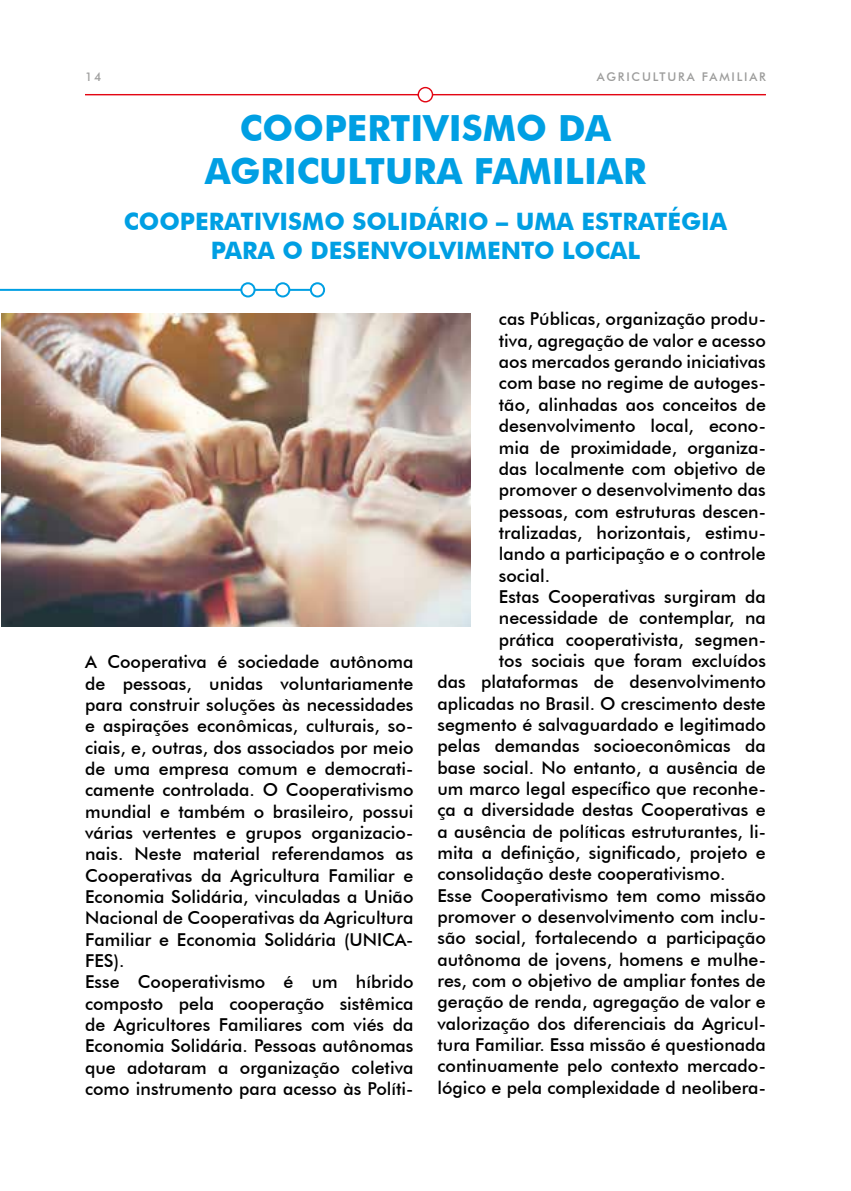
<style>
.page{position:relative;width:851px;height:1191px;background:#fff}
.page>*{position:absolute;margin:0;border:0;box-sizing:border-box;transform-origin:0 0}
.t1{font:700 36px/43.2px "Futura BT";color:#009fe3;text-align:center}
.t2{font:700 24px/28.8px "Futura BT";color:#009fe3;text-align:center}
.t3{font:500 17.8px/21.4px "Futura BT";color:#000}
.t4{font:500 12px "Futura BT";letter-spacing:.15em;color:#9d9d9c}
</style>
<div class="page">
<svg style="left:85px;top:86px;width:680px;height:17px"></svg>
<img style="left:1px;top:313px;width:469px;height:313px">
<hr style="left:0;top:289px;width:320px;height:2px;background:#009fe3">
<div style="left:311px;top:283px;width:13px;height:13px;background:#fff;border-radius:50%"></div>
<div style="left:310px;top:282px;width:15px;height:15px;border:2px solid #009fe3;border-radius:50%"></div>
<div style="left:276px;top:283px;width:13px;height:13px;background:#fff;border-radius:50%"></div>
<div style="left:275px;top:282px;width:15px;height:15px;border:2px solid #009fe3;border-radius:50%"></div>
<div style="left:241px;top:283px;width:13px;height:13px;background:#fff;border-radius:50%"></div>
<div style="left:240px;top:282px;width:15px;height:15px;border:2px solid #009fe3;border-radius:50%"></div>
<p class="t4" style="left:85px;top:70px;width:18px">14</p>
<p class="t4" style="left:596px;top:70px;width:170px">AGRICULTURA FAMILIAR</p>
<h1 class="t1" style="left:205px;top:106px;width:442px">COOPERTIVISMO DA<br>AGRICULTURA FAMILIAR</h1>
<h2 class="t2" style="left:124px;top:207px;width:605px">COOPERATIVISMO SOLIDÁRIO – UMA ESTRATÉGIA<br>PARA O DESENVOLVIMENTO LOCAL</h2>
<p class="t3" style="left:85px;top:651px;width:330px">A Cooperativa é sociedade autônoma de pessoas, unidas voluntariamente para construir soluções às necessidades e aspirações econômicas, culturais, so&shy;ciais, e, outras, dos associados por meio de uma empresa comum e democrati&shy;camente controlada. O Cooperativismo mundial e também o brasileiro, possui várias vertentes e grupos organizacio&shy;nais. Neste material referendamos as Cooperativas da Agricultura Familiar e Economia Solidária, vinculadas a União Nacional de Cooperativas da Agricultura Familiar e Economia Solidária (UNICA-FES).<br>Esse Cooperativismo é um híbrido composto pela cooperação sistêmica de Agricultores Familiares com viés da Economia Solidária. Pessoas autônomas que adotaram a organização coletiva como instrumento para acesso às Políti-</p>
<p class="t3" style="left:499px;top:308px;width:268px">cas Públicas, organização produ-</p>
<p class="t3" style="left:499px;top:329px;width:268px">tiva, agregação de valor e acesso</p>
<p class="t3" style="left:499px;top:351px;width:268px">aos mercados gerando iniciativas</p>
<p class="t3" style="left:499px;top:372px;width:268px">com base no regime de autoges-</p>
<p class="t3" style="left:499px;top:393px;width:268px">tão, alinhadas aos conceitos de</p>
<p class="t3" style="left:499px;top:415px;width:268px">desenvolvimento local, econo-</p>
<p class="t3" style="left:499px;top:436px;width:268px">mia de proximidade, organiza-</p>
<p class="t3" style="left:499px;top:458px;width:268px">das localmente com objetivo de</p>
<p class="t3" style="left:499px;top:479px;width:268px">promover o desenvolvimento das</p>
<p class="t3" style="left:499px;top:500px;width:268px">pessoas, com estruturas descen-</p>
<p class="t3" style="left:499px;top:522px;width:268px">tralizadas, horizontais, estimu-</p>
<p class="t3" style="left:499px;top:543px;width:268px">lando a participação e o controle</p>
<p class="t3" style="left:499px;top:564px;width:53px">social.</p>
<p class="t3" style="left:499px;top:586px;width:268px">Estas Cooperativas surgiram da</p>
<p class="t3" style="left:499px;top:607px;width:268px">necessidade de contemplar, na</p>
<p class="t3" style="left:499px;top:628px;width:268px">prática cooperativista, segmen-</p>
<p class="t3" style="left:499px;top:650px;width:268px">tos sociais que foram excluídos</p>
<p class="t3" style="left:437px;top:671px;width:330px">das plataformas de desenvolvimento</p>
<p class="t3" style="left:437px;top:692px;width:330px">aplicadas no Brasil. O crescimento deste</p>
<p class="t3" style="left:437px;top:714px;width:330px">segmento é salvaguardado e legitimado</p>
<p class="t3" style="left:437px;top:735px;width:330px">pelas demandas socioeconômicas da</p>
<p class="t3" style="left:437px;top:756px;width:330px">base social. No entanto, a ausência de</p>
<p class="t3" style="left:437px;top:778px;width:330px">um marco legal específico que reconhe-</p>
<p class="t3" style="left:437px;top:799px;width:330px">ça a diversidade destas Cooperativas e</p>
<p class="t3" style="left:437px;top:820px;width:330px">a ausência de políticas estruturantes, li-</p>
<p class="t3" style="left:437px;top:842px;width:330px">mita a definição, significado, projeto e</p>
<p class="t3" style="left:437px;top:863px;width:289px">consolidação deste cooperativismo.</p>
<p class="t3" style="left:437px;top:884px;width:330px">Esse Cooperativismo tem como missão</p>
<p class="t3" style="left:437px;top:906px;width:330px">promover o desenvolvimento com inclu-</p>
<p class="t3" style="left:437px;top:927px;width:330px">são social, fortalecendo a participação</p>
<p class="t3" style="left:437px;top:948px;width:330px">autônoma de jovens, homens e mulhe-</p>
<p class="t3" style="left:437px;top:970px;width:330px">res, com o objetivo de ampliar fontes de</p>
<p class="t3" style="left:437px;top:991px;width:330px">geração de renda, agregação de valor e</p>
<p class="t3" style="left:437px;top:1012px;width:330px">valorização dos diferenciais da Agricul-</p>
<p class="t3" style="left:437px;top:1034px;width:330px">tura Familiar. Essa missão é questionada</p>
<p class="t3" style="left:437px;top:1055px;width:330px">continuamente pelo contexto mercado-</p>
<p class="t3" style="left:437px;top:1076px;width:330px">lógico e pela complexidade d neolibera-</p>
</div>
